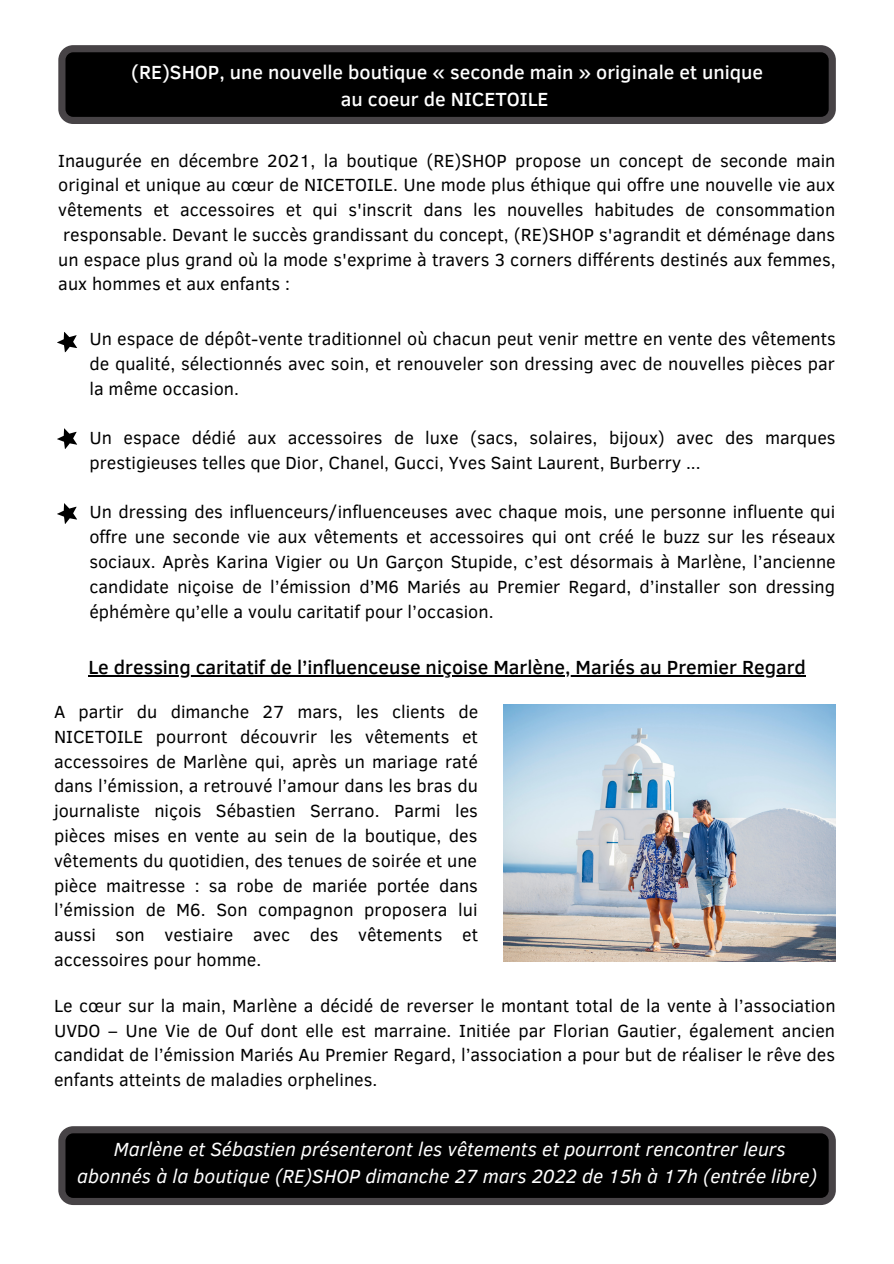
<style>
.page{position:relative;width:894px;height:1264px;background:#fff}
.page>*{position:absolute;margin:0;border:0;box-sizing:border-box;transform-origin:0 0}
.t1{font:italic 19.5px/27px "Clear Sans";color:#fff;text-align:center}
.t2{font:500 19.5px "Clear Sans";color:#fff}
.t3{font:500 19.5px "Clear Sans";color:#000}
.t4{font:18px/24.8px "Clear Sans";color:#000;text-align:justify}
</style>
<div class="page">
<svg style="left:58px;top:45px;width:777px;height:79px;fill:#000"></svg>
<svg style="left:58px;top:1126px;width:777px;height:78px;fill:#000"></svg>
<svg style="left:57px;top:332px;width:20px;height:21px"></svg>
<svg style="left:57px;top:428px;width:20px;height:21px"></svg>
<svg style="left:57px;top:503px;width:20px;height:21px"></svg>
<img style="left:503px;top:705px;width:332px;height:256px">
<hr style="left:88px;top:675px;width:717px;height:1px;background:#000">
<p class="t2" style="left:131px;top:58px;width:633px">(RE)SHOP, une nouvelle boutique « seconde main » originale et unique</p>
<p class="t2" style="left:341px;top:85px;width:209px">au coeur de NICETOILE</p>
<p class="t4" style="left:58px;top:147px;width:778px">Inaugurée en décembre 2021, la boutique (RE)SHOP propose un concept de seconde main original et unique au cœur de NICETOILE. Une mode plus éthique qui offre une nouvelle vie aux vêtements et accessoires et qui s'inscrit dans les nouvelles habitudes de consommation responsable. Devant le succès grandissant du concept, (RE)SHOP s'agrandit et déménage dans un espace plus grand où la mode s'exprime à travers 3 corners différents destinés aux femmes, aux hommes et aux enfants :</p>
<p class="t4" style="left:89px;top:325px;width:747px">Un espace de dépôt-vente traditionnel où chacun peut venir mettre en vente des vêtements de qualité, sélectionnés avec soin, et renouveler son dressing avec de nouvelles pièces par la même occasion.</p>
<p class="t4" style="left:89px;top:424px;width:747px">Un espace dédié aux accessoires de luxe (sacs, solaires, bijoux) avec des marques prestigieuses telles que Dior, Chanel, Gucci, Yves Saint Laurent, Burberry ...</p>
<p class="t4" style="left:89px;top:499px;width:747px">Un dressing des influenceurs/influenceuses avec chaque mois, une personne influente qui offre une seconde vie aux vêtements et accessoires qui ont créé le buzz sur les réseaux sociaux. Après Karina Vigier ou Un Garçon Stupide, c’est désormais à Marlène, l’ancienne candidate niçoise de l’émission d’M6 Mariés au Premier Regard, d’installer son dressing éphémère qu’elle a voulu caritatif pour l’occasion.</p>
<p class="t3" style="left:88px;top:653px;width:719px">Le dressing caritatif de l’influenceuse niçoise Marlène, Mariés au Premier Regard</p>
<p class="t4" style="left:54px;top:698px;width:425px">A partir du dimanche 27 mars, les clients de NICETOILE pourront découvrir les vêtements et accessoires de Marlène qui, après un mariage raté dans l’émission, a retrouvé l’amour dans les bras du journaliste niçois Sébastien Serrano. Parmi les pièces mises en vente au sein de la boutique, des vêtements du quotidien, des tenues de soirée et une pièce maitresse : sa robe de mariée portée dans l’émission de M6. Son compagnon proposera lui aussi son vestiaire avec des vêtements et accessoires pour homme.</p>
<p class="t4" style="left:54px;top:992px;width:782px">Le cœur sur la main, Marlène a décidé de reverser le montant total de la vente à l’association UVDO – Une Vie de Ouf dont elle est marraine. Initiée par Florian Gautier, également ancien candidat de l’émission Mariés Au Premier Regard, l’association a pour but de réaliser le rêve des enfants atteints de maladies orphelines.</p>
<p class="t1" style="left:77px;top:1134px;width:741px">Marlène et Sébastien présenteront les vêtements et pourront rencontrer leurs abonnés à la boutique (RE)SHOP dimanche 27 mars 2022 de 15h à 17h (entrée libre)</p>
</div>
